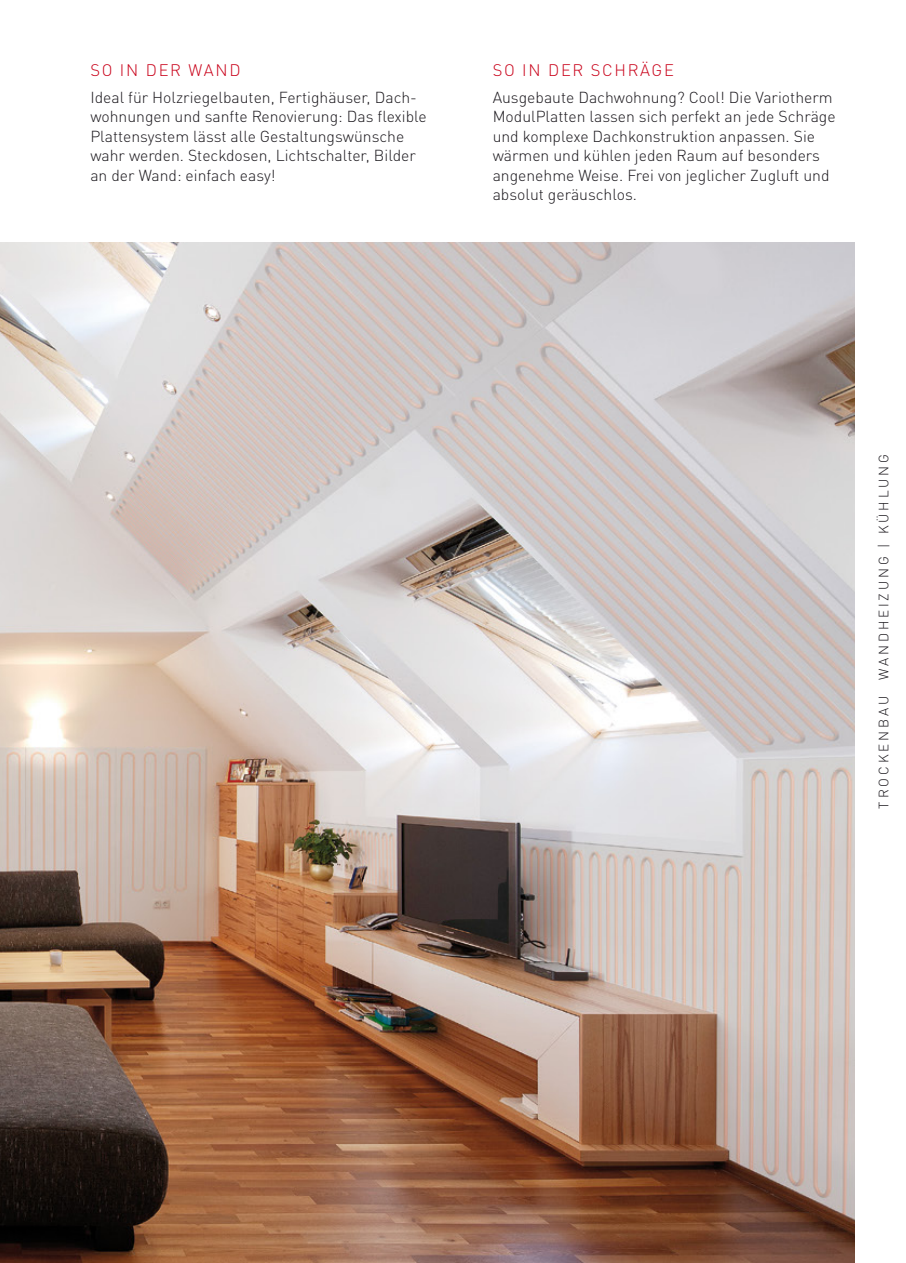
<style>
.page{position:relative;width:906px;height:1263px;background:#fff}
.page>*{position:absolute;margin:0;border:0;box-sizing:border-box;transform-origin:0 0}
.t1{font:300 16.5px "DIN Pro";letter-spacing:.1em;color:#c90019}
.t2{font:300 15.75px/19.5px "DIN Pro";color:#1a171c}
.t3{font:300 13.5px "DIN Pro";letter-spacing:.21em;color:#1a171c}
</style>
<div class="page">
<img style="left:0;top:242px;width:855px;height:1021px">
<p class="t1" style="left:90px;top:57px;width:152px">SO IN DER WAND</p>
<p class="t2" style="left:90px;top:86px;width:338px">Ideal für Holzriegelbauten, Fertighäuser, Dach&shy;wohnungen und sanfte Renovierung: Das flexible Plattensystem lässt alle Gestaltungswünsche wahr werden. Steckdosen, Lichtschalter, Bilder an der Wand: einfach easy!</p>
<p class="t1" style="left:492px;top:57px;width:183px">SO IN DER SCHRÄGE</p>
<p class="t2" style="left:492px;top:86px;width:344px">Ausgebaute Dachwohnung? Cool! Die Variotherm ModulPlatten lassen sich perfekt an jede Schräge und komplexe Dachkonstruktion anpassen. Sie wärmen und kühlen jeden Raum auf besonders angenehme Weise. Frei von jeglicher Zugluft und absolut geräuschlos.</p>
<p class="t3" style="left:873px;top:809px;width:356px;rotate:-90deg">TROCKENBAU WANDHEIZUNG | KÜHLUNG</p>
</div>
